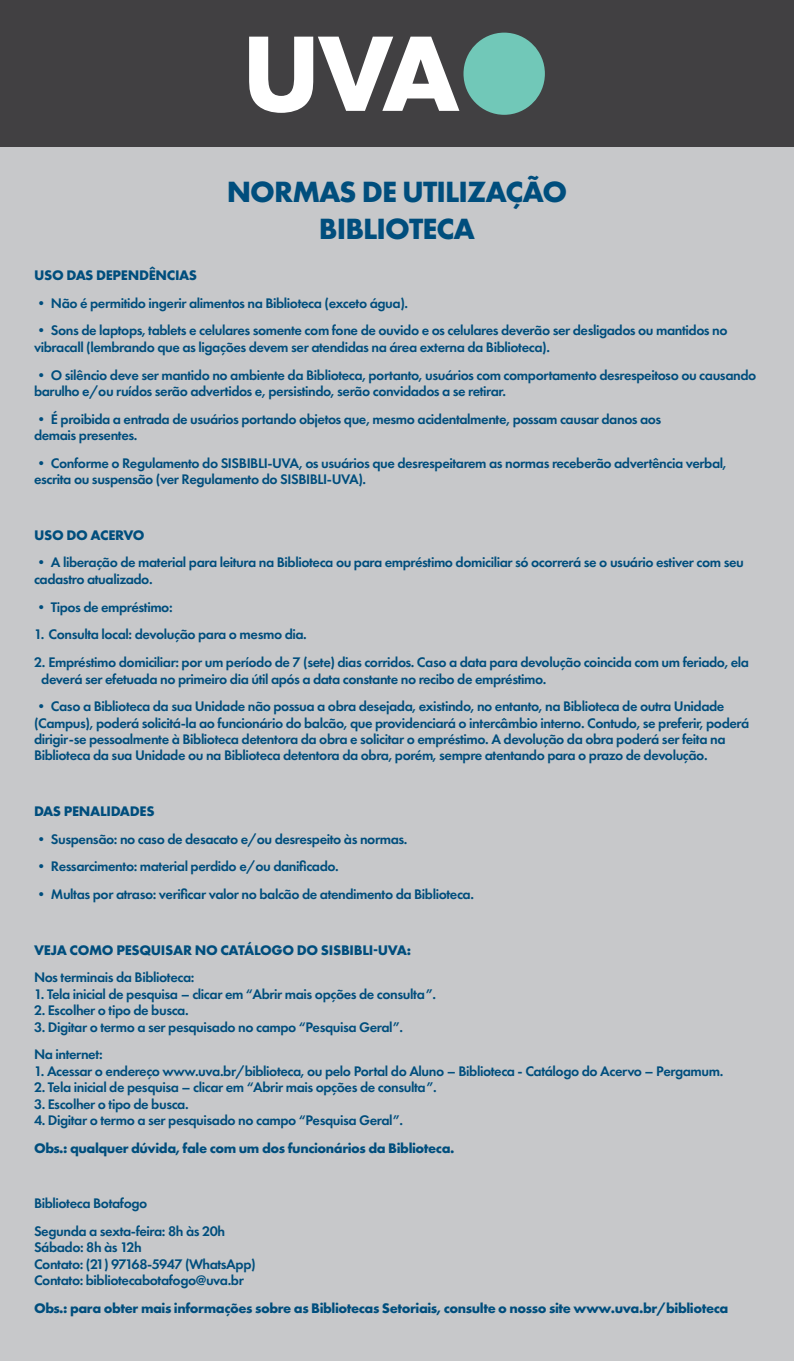
<style>
.page{position:relative;width:794px;height:1361px;background:#fff}
.page>*{position:absolute;margin:0;border:0;box-sizing:border-box;transform-origin:0 0}
.t1{font:700 30.4px/36.5px "Futura PT";letter-spacing:-.03em;color:#004e7d;text-align:center}
.t2{font:600 14.4px/16.4px "Futura PT";letter-spacing:-.03em;color:#004e7d}
.t3{font:700 14.4px "Futura PT";letter-spacing:-.03em;color:#004e7d}
</style>
<div class="page">
<div style="left:0;top:0;width:794px;height:1179px;background:#414042"></div>
<div style="left:463px;top:33px;width:82px;height:82px;background:#71c8b8;border-radius:50%"></div>
<svg style="left:249px;top:37px;width:210px;height:76px"></svg>
<div style="left:0;top:147px;width:794px;height:1214px;background:#c7c8ca"></div>
<h1 class="t1" style="left:227px;top:173px;width:342px">NORMAS DE UTILIZAÇÃO<br>BIBLIOTECA</h1>
<p class="t3" style="left:34px;top:266px;width:164px">USO DAS DEPENDÊNCIAS</p>
<p class="t2" style="left:34px;top:294px;width:375px">• Não é permitido ingerir alimentos na Biblioteca (exceto água).</p>
<p class="t2" style="left:34px;top:322px;width:695px">• Sons de laptops, tablets e celulares somente com fone de ouvido e os celulares deverão ser desligados ou mantidos no vibracall (lembrando que as ligações devem ser atendidas na área externa da Biblioteca).</p>
<p class="t2" style="left:34px;top:366px;width:724px">• O silêncio deve ser mantido no ambiente da Biblioteca, portanto, usuários com comportamento desrespeitoso ou causando barulho e/ou ruídos serão advertidos e, persistindo, serão convidados a se retirar.</p>
<p class="t2" style="left:34px;top:410px;width:628px">• É proibida a entrada de usuários portando objetos que, mesmo acidentalmente, possam causar danos aos demais presentes.</p>
<p class="t2" style="left:34px;top:455px;width:694px">• Conforme o Regulamento do SISBIBLI-UVA, os usuários que desrespeitarem as normas receberão advertência verbal, escrita ou suspensão (ver Regulamento do SISBIBLI-UVA).</p>
<p class="t3" style="left:34px;top:526px;width:112px">USO DO ACERVO</p>
<p class="t2" style="left:34px;top:554px;width:711px">• A liberação de material para leitura na Biblioteca ou para empréstimo domiciliar só ocorrerá se o usuário estiver com seu cadastro atualizado.</p>
<p class="t2" style="left:34px;top:598px;width:140px">• Tipos de empréstimo:</p>
<p class="t2" style="left:34px;top:626px;width:274px">1. Consulta local: devolução para o mesmo dia.</p>
<p class="t2" style="left:41px;top:654px;width:709px;text-indent:-7px">2. Empréstimo domiciliar: por um período de 7 (sete) dias corridos. Caso a data para devolução coincida com um feriado, ela deverá ser efetuada no primeiro dia útil após a data constante no recibo de empréstimo.</p>
<p class="t2" style="left:34px;top:698px;width:717px">• Caso a Biblioteca da sua Unidade não possua a obra desejada, existindo, no entanto, na Biblioteca de outra Unidade (Campus), poderá solicitá-la ao funcionário do balcão, que providenciará o intercâmbio interno. Contudo, se preferir, poderá dirigir-se pessoalmente à Biblioteca detentora da obra e solicitar o empréstimo. A devolução da obra poderá ser feita na Biblioteca da sua Unidade ou na Biblioteca detentora da obra, porém, sempre atentando para o prazo de devolução.</p>
<p class="t3" style="left:34px;top:802px;width:122px">DAS PENALIDADES</p>
<p class="t2" style="left:34px;top:830px;width:375px">• Suspensão: no caso de desacato e/ou desrespeito às normas.</p>
<p class="t2" style="left:34px;top:858px;width:306px">• Ressarcimento: material perdido e/ou danificado.</p>
<p class="t2" style="left:34px;top:886px;width:441px">• Multas por atraso: verificar valor no balcão de atendimento da Biblioteca.</p>
<p class="t3" style="left:34px;top:940px;width:378px">VEJA COMO PESQUISAR NO CATÁLOGO DO SISBIBLI-UVA:</p>
<p class="t2" style="left:34px;top:969px;width:162px">Nos terminais da Biblioteca:</p>
<p class="t2" style="left:34px;top:985px;width:403px">1. Tela inicial de pesquisa – clicar em “Abrir mais opções de consulta”.</p>
<p class="t2" style="left:34px;top:1002px;width:156px">2. Escolher o tipo de busca.</p>
<p class="t2" style="left:34px;top:1013px;width:371px;line-height:27.7px">3. Digitar o termo a ser pesquisado no campo “Pesquisa Geral”.<br>Na internet:</p>
<p class="t2" style="left:34px;top:1062px;width:691px">1. Acessar o endereço www.uva.br/biblioteca, ou pelo Portal do Aluno – Biblioteca - Catálogo do Acervo – Pergamum.</p>
<p class="t2" style="left:34px;top:1079px;width:404px">2. Tela inicial de pesquisa – clicar em “Abrir mais opções de consulta”.</p>
<p class="t2" style="left:34px;top:1095px;width:156px">3. Escolher o tipo de busca.</p>
<p class="t2" style="left:34px;top:1112px;width:371px">4. Digitar o termo a ser pesquisado no campo “Pesquisa Geral”.</p>
<p class="t3" style="left:34px;top:1138px;width:422px">Obs.: qualquer dúvida, fale com um dos funcionários da Biblioteca.</p>
<p class="t2" style="left:34px;top:1189px;width:193px;line-height:27.7px">Biblioteca Botafogo<br>Segunda a sexta-feira: 8h às 20h</p>
<p class="t2" style="left:34px;top:1239px;width:223px">Sábado: 8h às 12h<br>Contato: (21) 97168-5947 (WhatsApp)<br>Contato: bibliotecabotafogo@uva.br</p>
<p class="t3" style="left:34px;top:1299px;width:696px">Obs.: para obter mais informações sobre as Bibliotecas Setoriais, consulte o nosso site www.uva.br/biblioteca</p>
</div>
